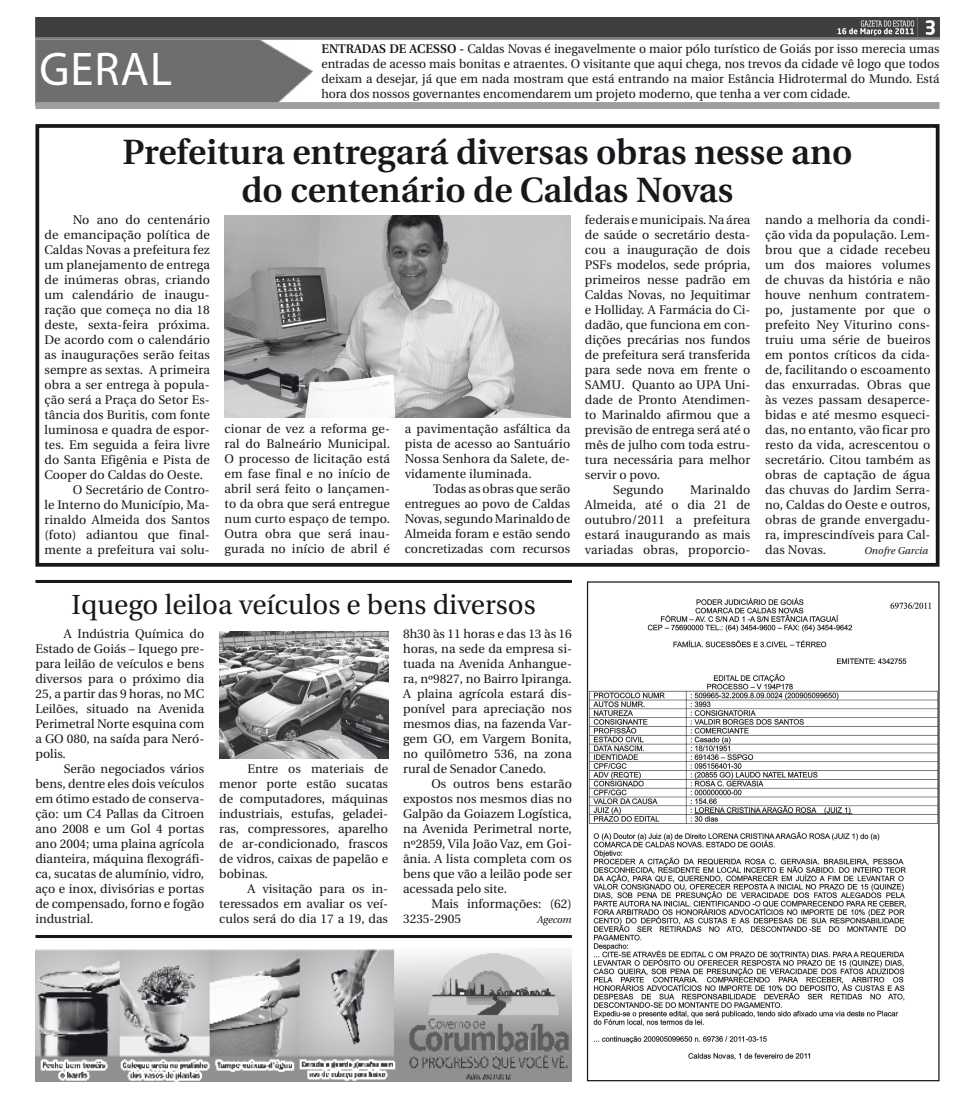
<style>
.page{position:relative;width:975px;height:1099px;background:#fff}
.page>*{position:absolute;margin:0;border:0;box-sizing:border-box;transform-origin:0 0}
.t1{font:47.5px "Myriad Pro";letter-spacing:.02em;color:#fff}
.Corpo_de_Texto{font:600 35px "Utopia";color:#1a171c}
.Corpo_de_Texto-2{font:27.5px "Utopia";color:#1a171c}
.Corpo_de_Texto-3{font:12.5px/15px "Utopia";color:#1a171c;text-align:justify}
.t2{font:italic 10px "Utopia";letter-spacing:.005em;color:#1a171c}
.s1{font-weight:600}
</style>
<div class="page">
<img style="left:35px;top:40px;width:278px;height:62px">
<div style="left:35px;top:102px;width:904px;height:7px;background:#9d9ea0"></div>
<img style="left:35px;top:18px;width:904px;height:22px">
<img style="left:224px;top:216px;width:346px;height:201px">
<div style="left:35px;top:124px;width:904px;height:442px;border:4px solid #1a171c"></div>
<img style="left:219px;top:632px;width:169px;height:126px">
<div style="left:35px;top:580px;width:537px;height:3px;border:2px solid #1a171c"></div>
<div style="left:35px;top:935px;width:537px;height:3px;border:2px solid #1a171c"></div>
<img style="left:589px;top:598px;width:348px;height:461px">
<img style="left:35px;top:949px;width:537px;height:132px">
<p class="t1" style="left:39px;top:40px;width:134px">GERAL</p>
<p class="Corpo_de_Texto-3" style="left:321px;top:41px;width:619px"><span class="s1">ENTRADAS DE ACESSO -</span> Caldas Novas é inegavelmente o maior pólo turístico de Goiás por isso merecia umas entradas de acesso mais bonitas e atraentes. O visitante que aqui chega, nos trevos da cidade vê logo que todos deixam a desejar, já que em nada mostram que está entrando na maior Estância Hidrotermal do Mundo. Está hora dos nossos governantes encomendarem um projeto moderno, que tenha a ver com cidade.</p>
<p class="Corpo_de_Texto" style="left:122px;top:132px;width:731px">Prefeitura entregará diversas obras nesse ano</p>
<p class="Corpo_de_Texto" style="left:241px;top:170px;width:493px">do centenário de Caldas Novas</p>
<p class="Corpo_de_Texto-3" style="left:44px;top:212px;width:167px;text-indent:28px">No ano do centenário de emancipação política de Caldas Novas a prefeitura fez um planejamento de entrega de inúmeras obras, criando um calendário de inaugu&shy;ração que começa no dia 18 deste, sexta-feira próxima.<br>De acordo com o calendário as inaugurações serão feitas sempre as sextas. A primeira obra a ser entrega à popula&shy;ção será a Praça do Setor Es&shy;tância dos Buritis, com fonte luminosa e quadra de espor&shy;tes. Em seguida a feira livre do Santa Efigênia e Pista de Cooper do Caldas do Oeste.</p>
<p class="Corpo_de_Texto-3" style="left:44px;top:482px;width:167px;text-indent:28px">O Secretário de Contro&shy;le Interno do Município, Ma&shy;rinaldo Almeida dos Santos (foto) adiantou que final&shy;mente a prefeitura vai solu-</p>
<p class="Corpo_de_Texto-3" style="left:585px;top:212px;width:167px">federais e municipais. Na área</p>
<p class="Corpo_de_Texto-3" style="left:585px;top:227px;width:167px">de saúde o secretário desta-</p>
<p class="Corpo_de_Texto-3" style="left:585px;top:242px;width:167px">cou a inauguração de dois</p>
<p class="Corpo_de_Texto-3" style="left:585px;top:257px;width:167px">PSFs modelos, sede própria,</p>
<p class="Corpo_de_Texto-3" style="left:585px;top:272px;width:167px">primeiros nesse padrão em</p>
<p class="Corpo_de_Texto-3" style="left:585px;top:287px;width:167px">Caldas Novas, no Jequitimar</p>
<p class="Corpo_de_Texto-3" style="left:585px;top:302px;width:167px">e Holliday. A Farmácia do Ci-</p>
<p class="Corpo_de_Texto-3" style="left:585px;top:317px;width:167px">dadão, que funciona em con-</p>
<p class="Corpo_de_Texto-3" style="left:585px;top:332px;width:167px">dições precárias nos fundos</p>
<p class="Corpo_de_Texto-3" style="left:585px;top:347px;width:167px">de prefeitura será transferida</p>
<p class="Corpo_de_Texto-3" style="left:585px;top:362px;width:167px">para sede nova em frente o</p>
<p class="Corpo_de_Texto-3" style="left:585px;top:377px;width:167px">SAMU. Quanto ao UPA Uni-</p>
<p class="Corpo_de_Texto-3" style="left:585px;top:392px;width:167px">dade de Pronto Atendimen-</p>
<p class="Corpo_de_Texto-3" style="left:585px;top:407px;width:167px">to Marinaldo afirmou que a</p>
<p class="Corpo_de_Texto-3" style="left:585px;top:422px;width:167px">previsão de entrega será até o</p>
<p class="Corpo_de_Texto-3" style="left:585px;top:437px;width:167px">mês de julho com toda estru-</p>
<p class="Corpo_de_Texto-3" style="left:585px;top:452px;width:167px">tura necessária para melhor</p>
<p class="Corpo_de_Texto-3" style="left:585px;top:467px;width:77px">servir o povo.</p>
<p class="Corpo_de_Texto-3" style="left:613px;top:482px;width:52px">Segundo</p>
<p class="Corpo_de_Texto-3" style="left:765px;top:212px;width:167px">nando a melhoria da condi&shy;ção vida da população. Lem&shy;brou que a cidade recebeu um dos maiores volumes de chuvas da história e não houve nenhum contratem&shy;po, justamente por que o prefeito Ney Viturino cons&shy;truiu uma série de bueiros em pontos críticos da cida&shy;de, facilitando o escoamento das enxurradas. Obras que às vezes passam desaperce&shy;bidas e até mesmo esqueci&shy;das, no entanto, vão ficar pro resto da vida, acrescentou o secretário. Citou também as obras de captação de água das chuvas do Jardim Serra&shy;no, Caldas do Oeste e outros, obras de grande envergadu&shy;ra, imprescindíveis para Cal&shy;das Novas.</p>
<p class="Corpo_de_Texto-3" style="left:224px;top:421px;width:167px">cionar de vez a reforma ge&shy;ral do Balneário Municipal.<br>O processo de licitação está em fase final e no início de abril será feito o lançamen&shy;to da obra que será entregue num curto espaço de tempo.<br>Outra obra que será inau&shy;gurada no início de abril é</p>
<p class="Corpo_de_Texto-3" style="left:405px;top:421px;width:167px">a pavimentação asfáltica da pista de acesso ao Santuário Nossa Senhora da Salete, de&shy;vidamente iluminada.</p>
<p class="Corpo_de_Texto-3" style="left:405px;top:481px;width:167px;text-indent:28px">Todas as obras que serão entregues ao povo de Caldas Novas, segundo Marinaldo de Almeida foram e estão sendo concretizadas com recursos</p>
<p class="Corpo_de_Texto-3" style="left:585px;top:482px;width:167px;text-indent:105px">Marinaldo Almeida, até o dia 21 de outubro/2011 a prefeitura estará inaugurando as mais variadas obras, proporcio-</p>
<p class="t2" style="left:864px;top:545px;width:65px">Onofre Garcia</p>
<p class="Corpo_de_Texto-2" style="left:72px;top:589px;width:465px">Iquego leiloa veículos e bens diversos</p>
<p class="Corpo_de_Texto-3" style="left:35px;top:626px;width:170px;text-indent:28px">A Indústria Química do Estado de Goiás – Iquego pre&shy;para leilão de veículos e bens diversos para o próximo dia 25, a partir das 9 horas, no MC Leilões, situado na Avenida Perimetral Norte esquina com a GO 080, na saída para Neró&shy;polis.</p>
<p class="Corpo_de_Texto-3" style="left:35px;top:761px;width:170px;text-indent:28px">Serão negociados vários bens, dentre eles dois veículos em ótimo estado de conserva&shy;ção: um C4 Pallas da Citroen ano 2008 e um Gol 4 portas ano 2004; uma plaina agrícola dianteira, máquina flexográfi&shy;ca, sucatas de alumínio, vidro, aço e inox, divisórias e portas de compensado, forno e fogão industrial.</p>
<p class="Corpo_de_Texto-3" style="left:219px;top:761px;width:170px;text-indent:28px">Entre os materiais de menor porte estão sucatas de computadores, máquinas industriais, estufas, geladei&shy;ras, compressores, aparelho de ar-condicionado, frascos de vidros, caixas de papelão e bobinas.</p>
<p class="Corpo_de_Texto-3" style="left:403px;top:626px;width:170px">8h30 às 11 horas e das 13 às 16 horas, na sede da empresa si&shy;tuada na Avenida Anhangue&shy;ra, nº9827, no Bairro Ipiranga.<br>A plaina agrícola estará dis&shy;ponível para apreciação nos mesmos dias, na fazenda Var&shy;gem GO, em Vargem Bonita, no quilômetro 536, na zona rural de Senador Canedo.</p>
<p class="Corpo_de_Texto-3" style="left:403px;top:776px;width:170px;text-indent:28px">Os outros bens estarão expostos nos mesmos dias no Galpão da Goiazem Logística, na Avenida Perimetral norte, nº2859, Vila João Vaz, em Goi&shy;ânia. A lista completa com os bens que vão a leilão pode ser acessada pelo site.</p>
<p class="Corpo_de_Texto-3" style="left:403px;top:896px;width:170px;text-indent:28px">Mais informações: (62)<br>3235-2905</p>
<p class="Corpo_de_Texto-3" style="left:219px;top:881px;width:170px;text-indent:28px">A visitação para os in&shy;teressados em avaliar os veí&shy;culos será do dia 17 a 19, das</p>
<p class="t2" style="left:537px;top:914px;width:36px">Agecom</p>
</div>
